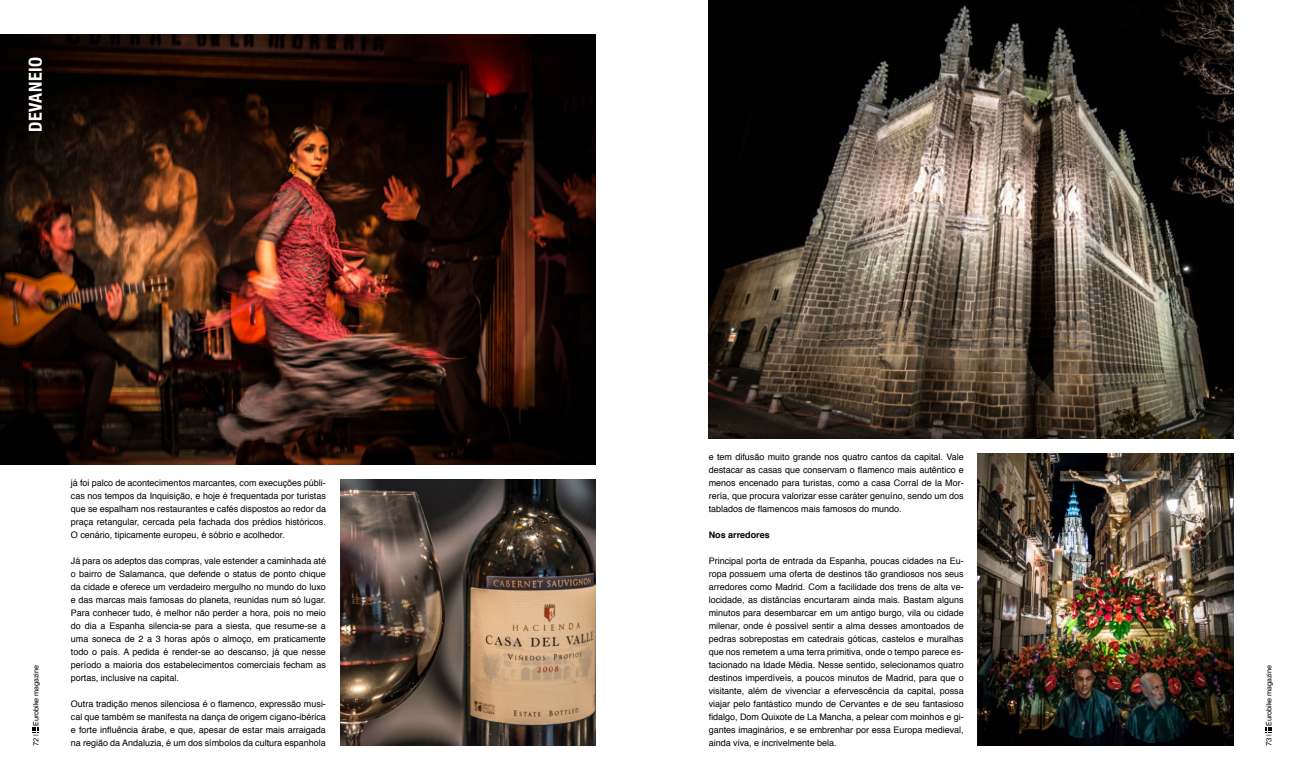
<style>
.page{position:relative;width:1304px;height:780px;background:#fff}
.page>*{position:absolute;margin:0;border:0;box-sizing:border-box;transform-origin:0 0}
.t1{font:700 condensed 18px "Helvetica Neue";letter-spacing:.03em;color:#fff}
.t2{font:9px/13px "Helvetica";color:#000;text-align:justify}
.t3{font:700 9px "Helvetica";color:#000}
.t4{font:7px "BMW Type V2";color:#000}
</style>
<div class="page">
<svg style="left:32px;top:727px;width:6px;height:4px"></svg>
<svg style="left:1266px;top:727px;width:5px;height:4px"></svg>
<img style="left:0;top:35px;width:595px;height:429px">
<img style="left:709px;top:0;width:524px;height:439px">
<img style="left:340px;top:479px;width:255px;height:267px">
<img style="left:978px;top:453px;width:255px;height:293px">
<h1 class="t1" style="left:25px;top:132px;width:77px;rotate:-90deg">DEVANEIO</h1>
<p class="t2" style="left:709px;top:450px;width:257px">e tem difusão muito grande nos quatro cantos da capital. Vale destacar as casas que conservam o flamenco mais autêntico e menos encenado para turistas, como a casa Corral de la Mor&shy;rería, que procura valorizar esse caráter genuíno, sendo um dos tablados de flamencos mais famosos do mundo.</p>
<p class="t3" style="left:709px;top:527px;width:63px">Nos arredores</p>
<p class="t2" style="left:709px;top:554px;width:257px">Principal porta de entrada da Espanha, poucas cidades na Eu&shy;ropa possuem uma oferta de destinos tão grandiosos nos seus arredores como Madrid. Com a facilidade dos trens de alta ve&shy;locidade, as distâncias encurtaram ainda mais. Bastam alguns minutos para desembarcar em um antigo burgo, vila ou cidade milenar, onde é possível sentir a alma desses amontoados de pedras sobrepostas em catedrais góticas, castelos e muralhas que nos remetem a uma terra primitiva, onde o tempo parece es&shy;tacionado na Idade Média. Nesse sentido, selecionamos quatro destinos imperdíveis, a poucos minutos de Madrid, para que o visitante, além de vivenciar a efervescência da capital, possa viajar pelo fantástico mundo de Cervantes e de seu fantasioso fidalgo, Dom Quixote de La Mancha, a pelear com moinhos e gi&shy;gantes imaginários, e se embrenhar por essa Europa medieval, ainda viva, e incrivelmente bela.</p>
<p class="t2" style="left:71px;top:476px;width:257px">já foi palco de acontecimentos marcantes, com execuções públi&shy;cas nos tempos da Inquisição, e hoje é frequentada por turistas que se espalham nos restaurantes e cafés dispostos ao redor da praça retangular, cercada pela fachada dos prédios históricos.<br>O cenário, tipicamente europeu, é sóbrio e acolhedor.</p>
<p class="t2" style="left:71px;top:554px;width:257px">Já para os adeptos das compras, vale estender a caminhada até o bairro de Salamanca, que defende o status de ponto chique da cidade e oferece um verdadeiro mergulho no mundo do luxo e das marcas mais famosas do planeta, reunidas num só lugar.<br>Para conhecer tudo, é melhor não perder a hora, pois no meio do dia a Espanha silencia-se para a siesta, que resume-se a uma soneca de 2 a 3 horas após o almoço, em praticamente todo o país. A pedida é render-se ao descanso, já que nesse período a maioria dos estabelecimentos comerciais fecham as portas, inclusive na capital.</p>
<p class="t2" style="left:71px;top:697px;width:257px">Outra tradição menos silenciosa é o flamenco, expressão musi&shy;cal que também se manifesta na dança de origem cigano-ibérica e forte influência árabe, e que, apesar de estar mais arraigada na região da Andaluzia, é um dos símbolos da cultura espanhola</p>
<p class="t4" style="left:32px;top:746px;width:82px;rotate:-90deg">72 | Eurobike magazine</p>
<p class="t4" style="left:1265px;top:746px;width:82px;rotate:-90deg">73 | Eurobike magazine</p>
</div>
